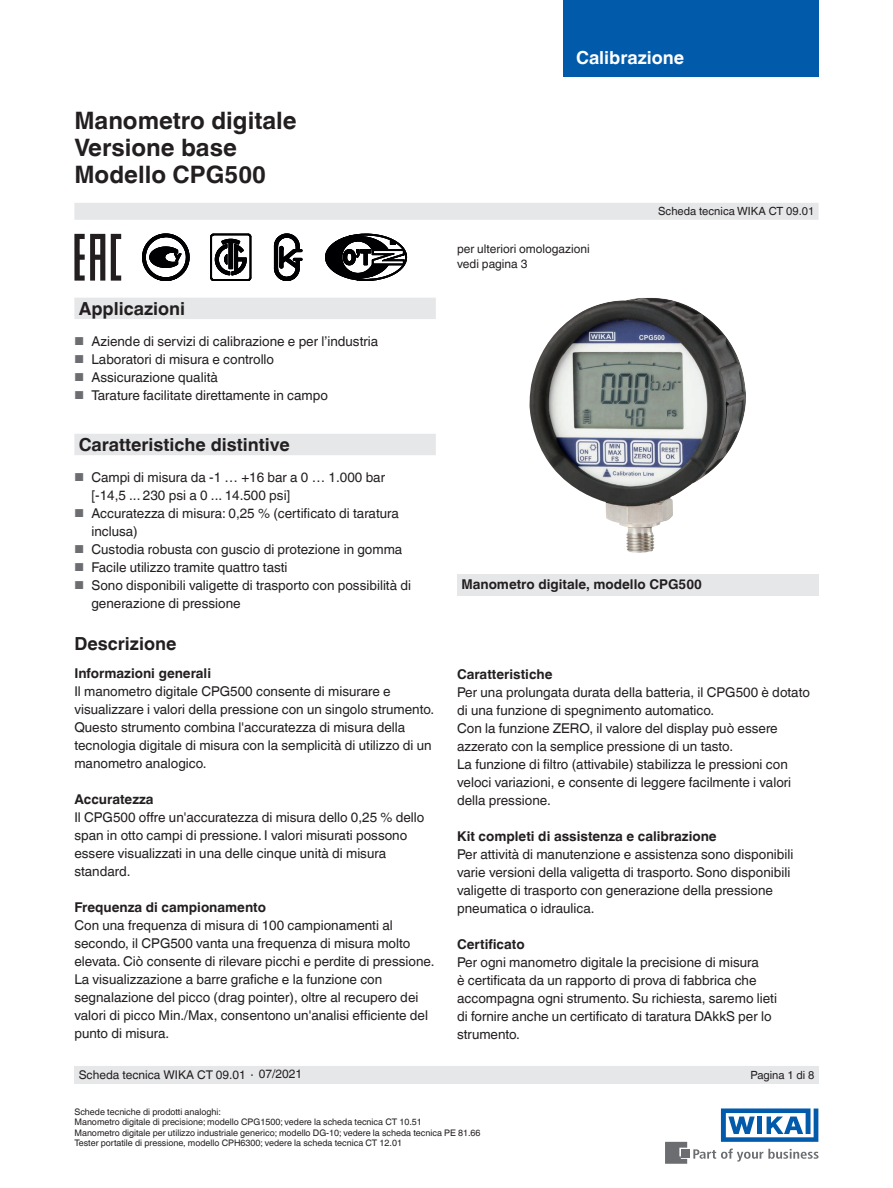
<style>
.page{position:relative;width:893px;height:1188px;background:#fff}
.page>*{position:absolute;margin:0;border:0;box-sizing:border-box;transform-origin:0 0}
.t1{font:700 24px/27px "Helvetica World";color:#231f20}
.t2{font:700 18px "Helvetica World";color:#231f20}
.t3{font:700 18px "Helvetica World";color:#fff}
.t4{font:13.5px/18px "Helvetica World";color:#231f20}
.t5{font:700 13.5px "Helvetica World";color:#231f20}
.t6{font:12px/15px "Helvetica World";color:#231f20}
.t7{font:11.25px "Helvetica World";color:#231f20}
.t8{font:9px/10.5px "Helvetica World";color:#231f20}
.s1{font-size:11.55px;color:#6c6d70}
.s2{font-size:11.25px}
</style>
<div class="page">
<svg style="left:693px;top:1149px;width:126px;height:13px"></svg>
<div style="left:682px;top:1150px;width:8px;height:8px;background:#6c6d70"></div>
<svg style="left:665px;top:1142px;width:22px;height:22px"></svg>
<svg style="left:721px;top:1108px;width:97px;height:34px"></svg>
<div style="left:563px;top:0;width:256px;height:76px;background:#015aaa"></div>
<div style="left:74px;top:203px;width:745px;height:17px;background:#e6e7e9"></div>
<div style="left:74px;top:1066px;width:745px;height:18px;background:#e6e7e9"></div>
<svg style="left:111px;top:234px;width:10px;height:47px"></svg>
<svg style="left:74px;top:234px;width:31px;height:47px"></svg>
<svg style="left:274px;top:234px;width:28px;height:47px"></svg>
<svg style="left:325px;top:234px;width:82px;height:47px"></svg>
<div style="left:457px;top:574px;width:362px;height:21px;background:#e6e7e9"></div>
<img style="left:529px;top:298px;width:217px;height:255px">
<svg style="left:74px;top:298px;width:362px;height:157px"></svg>
<svg style="left:210px;top:234px;width:41px;height:47px"></svg>
<svg style="left:142px;top:234px;width:47px;height:47px"></svg>
<h1 class="t1" style="left:74px;top:107px;width:224px">Manometro digitale<br>Versione base<br>Modello CPG500</h1>
<h2 class="t2" style="left:79px;top:298px;width:108px">Applicazioni</h2>
<p class="t4" style="left:74px;top:332px;width:305px"><span class="s1">■</span> Aziende di servizi di calibrazione e per l’industria</p>
<p class="t4" style="left:74px;top:350px;width:201px"><span class="s1">■</span> Laboratori di misura e controllo</p>
<p class="t4" style="left:74px;top:368px;width:145px"><span class="s1">■</span> Assicurazione qualità</p>
<p class="t4" style="left:74px;top:386px;width:255px"><span class="s1">■</span> Tarature facilitate direttamente in campo</p>
<h2 class="t2" style="left:79px;top:434px;width:213px">Caratteristiche distintive</h2>
<p class="t4" style="left:91px;top:468px;width:295px;text-indent:-17px"><span class="s1">■</span> Campi di misura da -1 … +16 bar a 0 … 1.000 bar [-14,5 ... 230 psi a 0 ... 14.500 psi]</p>
<p class="t4" style="left:91px;top:504px;width:309px;text-indent:-17px"><span class="s1">■</span> Accuratezza di misura: 0,25 % (certificato di taratura inclusa)</p>
<p class="t4" style="left:74px;top:540px;width:329px"><span class="s1">■</span> Custodia robusta con guscio di protezione in gomma</p>
<p class="t4" style="left:74px;top:558px;width:215px"><span class="s1">■</span> Facile utilizzo tramite quattro tasti</p>
<p class="t4" style="left:91px;top:576px;width:321px;text-indent:-17px"><span class="s1">■</span> Sono disponibili valigette di trasporto con possibilità di generazione di pressione</p>
<h2 class="t2" style="left:74px;top:633px;width:103px">Descrizione</h2>
<p class="t5" style="left:74px;top:666px;width:138px">Informazioni generali</p>
<p class="t4" style="left:74px;top:682px;width:361px">Il manometro digitale CPG500 consente di misurare e visualizzare i valori della pressione con un singolo strumento.<br>Questo strumento combina l'accuratezza di misura della tecnologia digitale di misura con la semplicità di utilizzo di un manometro analogico.</p>
<p class="t5" style="left:74px;top:792px;width:81px">Accuratezza</p>
<p class="t4" style="left:74px;top:808px;width:352px">Il CPG500 offre un'accuratezza di misura dello 0,25 % dello span in otto campi di pressione. I valori misurati possono essere visualizzati in una delle cinque unità di misura standard.</p>
<p class="t5" style="left:74px;top:900px;width:193px">Frequenza di campionamento</p>
<p class="t4" style="left:74px;top:916px;width:362px">Con una frequenza di misura di 100 campionamenti al secondo, il CPG500 vanta una frequenza di misura molto elevata. Ciò consente di rilevare picchi e perdite di pressione.<br>La visualizzazione a barre grafiche e la funzione con segnalazione del picco (drag pointer), oltre al recupero dei valori di picco Min./Max, consentono un'analisi efficiente del punto di misura.</p>
<h2 class="t3" style="left:576px;top:47px;width:109px">Calibrazione</h2>
<p class="t6" style="left:457px;top:241px;width:134px">per ulteriori omologazioni vedi pagina 3</p>
<p class="t7" style="left:658px;top:205px;width:158px">Scheda tecnica WIKA CT 09.01</p>
<p class="t5" style="left:461px;top:577px;width:242px">Manometro digitale, modello CPG500</p>
<p class="t5" style="left:457px;top:667px;width:97px">Caratteristiche</p>
<p class="t4" style="left:457px;top:684px;width:354px">Per una prolungata durata della batteria, il CPG500 è dotato di una funzione di spegnimento automatico.<br>Con la funzione ZERO, il valore del display può essere azzerato con la semplice pressione di un tasto.<br>La funzione di filtro (attivabile) stabilizza le pressioni con veloci variazioni, e consente di leggere facilmente i valori della pressione.</p>
<p class="t5" style="left:457px;top:829px;width:261px">Kit completi di assistenza e calibrazione</p>
<p class="t4" style="left:457px;top:846px;width:338px">Per attività di manutenzione e assistenza sono disponibili varie versioni della valigetta di trasporto. Sono disponibili valigette di trasporto con generazione della pressione pneumatica o idraulica.</p>
<p class="t5" style="left:457px;top:937px;width:69px">Certificato</p>
<p class="t4" style="left:457px;top:954px;width:321px">Per ogni manometro digitale la precisione di misura<br>è certificata da un rapporto di prova di fabbrica che accompagna ogni strumento. Su richiesta, saremo lieti di fornire anche un certificato di taratura DAkkS per lo strumento.</p>
<p class="t6" style="left:79px;top:1067px;width:225px">Scheda tecnica WIKA CT 09.01 <span class="s2">∙</span> 07/2021</p>
<p class="t7" style="left:750px;top:1068px;width:65px">Pagina 1 di 8</p>
<p class="t8" style="left:74px;top:1107px;width:408px">Schede tecniche di prodotti analoghi:<br>Manometro digitale di precisione; modello CPG1500; vedere la scheda tecnica CT 10.51<br>Manometro digitale per utilizzo industriale generico; modello DG-10; vedere la scheda tecnica PE 81.66<br>Tester portatile di pressione, modello CPH6300; vedere la scheda tecnica CT 12.01</p>
</div>
